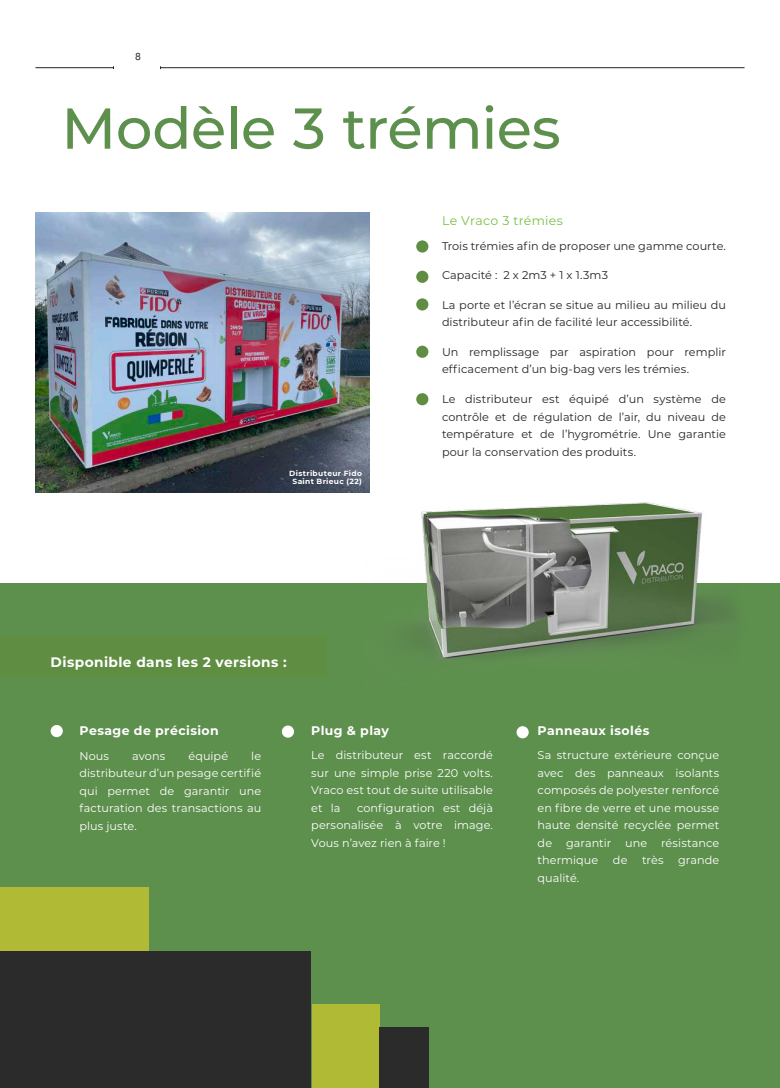
<style>
.page{position:relative;width:780px;height:1088px;background:#fff}
.page>*{position:absolute;margin:0;border:0;box-sizing:border-box;transform-origin:0 0}
.t1{font:500 57.5px "Montserrat";letter-spacing:-.01em;color:#5d904d}
.t2{font:700 13.75px "Montserrat";letter-spacing:.03em;color:#fff}
.t3{font:700 12.5px "Montserrat";letter-spacing:.03em;color:#fff}
.t4{font:12.5px "Montserrat";letter-spacing:.025em;color:#79c142}
.t5{font:11.25px/17.5px "Montserrat";letter-spacing:.005em;color:#fff;text-align:justify}
.t6{font:11.25px/17.5px "Montserrat";letter-spacing:.005em;color:#212527}
.t7{font:10px "Pragmatica";color:#212527}
.t8{font:700 7.5px/8.8px "Montserrat";letter-spacing:.045em;color:#fff;text-align:center}
</style>
<div class="page">
<hr style="left:35px;top:67px;width:78px;height:1px;background:#212527">
<hr style="left:160px;top:67px;width:584px;height:1px;background:#212527">
<div style="left:0;top:584px;width:780px;height:504px;background:#5d8f4d"></div>
<div style="left:0;top:887px;width:149px;height:65px;background:#b1ba34"></div>
<div style="left:312px;top:1005px;width:68px;height:83px;background:#b1ba34"></div>
<div style="left:51px;top:725px;width:12px;height:12px;background:#fff;border-radius:50%"></div>
<div style="left:516px;top:726px;width:12px;height:12px;background:#fff;border-radius:50%"></div>
<div style="left:416px;top:240px;width:12px;height:13px;background:#5f8e43;border-radius:50%"></div>
<div style="left:416px;top:271px;width:12px;height:12px;background:#5f8e43;border-radius:50%"></div>
<div style="left:416px;top:298px;width:12px;height:12px;background:#5f8e43;border-radius:50%"></div>
<div style="left:416px;top:346px;width:12px;height:12px;background:#5f8e43;border-radius:50%"></div>
<div style="left:416px;top:393px;width:12px;height:12px;background:#5f8e43;border-radius:50%"></div>
<div style="left:282px;top:725px;width:12px;height:13px;background:#fff;border-radius:50%"></div>
<div style="left:0;top:951px;width:311px;height:137px;background:#2b2b2b"></div>
<div style="left:380px;top:1028px;width:49px;height:60px;background:#2b2b2b"></div>
<div style="left:0;top:636px;width:326px;height:41px;background:#5f8e43"></div>
<img style="left:35px;top:213px;width:335px;height:280px">
<img style="left:346px;top:475px;width:423px;height:184px">
<p class="t7" style="left:135px;top:51px;width:7px">8</p>
<h1 class="t1" style="left:61px;top:88px;width:500px">Modèle 3 trémies</h1>
<p class="t8" style="left:289px;top:468px;width:74px">Distributeur Fido<br>Saint Brieuc (22)</p>
<p class="t2" style="left:51px;top:652px;width:237px">Disponible dans les 2 versions :</p>
<p class="t4" style="left:442px;top:212px;width:123px">Le Vraco 3 trémies</p>
<p class="t6" style="left:442px;top:236px;width:285px">Trois trémies afin de proposer une gamme courte.</p>
<p class="t6" style="left:442px;top:266px;width:167px">Capacité : 2 x 2m3 + 1 x 1.3m3</p>
<p class="t6" style="left:442px;top:296px;width:285px">La porte et l’écran se situe au milieu au milieu du distributeur afin de facilité leur accessibilité.</p>
<p class="t6" style="left:442px;top:343px;width:285px">Un remplissage par aspiration pour remplir efficacement d’un big-bag vers les trémies.</p>
<p class="t6" style="left:442px;top:390px;width:285px;text-align:justify">Le distributeur est équipé d’un système de contrôle et de régulation de l’air, du niveau de température et de l’hygrométrie. Une garantie pour la conservation des produits.</p>
<p class="t3" style="left:79px;top:721px;width:141px">Pesage de précision</p>
<p class="t5" style="left:79px;top:746px;width:31px">Nous</p>
<p class="t5" style="left:132px;top:746px;width:35px">avons</p>
<p class="t5" style="left:188px;top:746px;width:41px">équipé</p>
<p class="t5" style="left:79px;top:746px;width:183px;text-indent:172px">le distributeur d’un pesage certifié qui permet de garantir une facturation des transactions au plus juste.</p>
<p class="t3" style="left:311px;top:721px;width:79px">Plug &amp; play</p>
<p class="t5" style="left:311px;top:746px;width:183px">Le distributeur est raccordé sur une simple prise 220 volts.<br>Vraco est tout de suite utilisable et la</p>
<p class="t5" style="left:311px;top:799px;width:183px;text-indent:46px">configuration est déjà personalisée à votre image.<br>Vous n’avez rien à faire !</p>
<p class="t3" style="left:537px;top:721px;width:113px">Panneaux isolés</p>
<p class="t5" style="left:537px;top:746px;width:183px">Sa structure extérieure conçue avec des panneaux isolants composés de polyester renforcé en fibre de verre et une mousse haute densité recyclée permet de garantir une résistance thermique</p>
<p class="t5" style="left:613px;top:851px;width:16px">de</p>
<p class="t5" style="left:642px;top:851px;width:23px">très</p>
<p class="t5" style="left:678px;top:851px;width:43px">grande</p>
<p class="t5" style="left:537px;top:869px;width:43px">qualité.</p>
</div>
